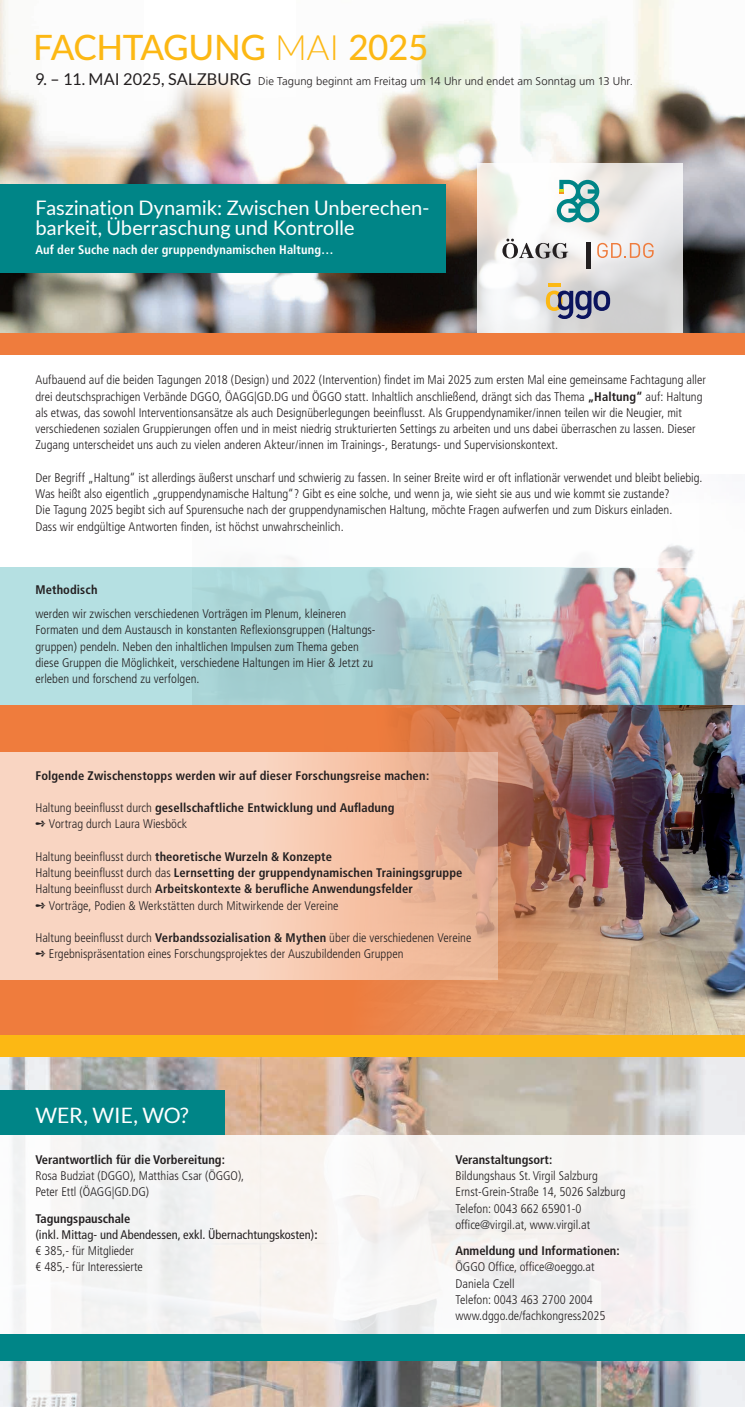
<style>
.page{position:relative;width:745px;height:1407px;background:#fff}
.page>*{position:absolute;margin:0;border:0;box-sizing:border-box;transform-origin:0 0}
.t1{font:500 35px "Lato";letter-spacing:-.015em;color:#fcb814}
.t2{font:21.25px "Lato";letter-spacing:-.005em;color:#fff}
.t3{font:20px/20px "Lato";color:#fff}
.t4{font:300 condensed 12.5px/16.2px "Frutiger";color:#231f20}
.t5{font:700 condensed 12.5px "Frutiger";color:#231f20}
.t6{font:condensed 12.5px/16.2px "Frutiger";color:#231f20}
.t7{font:700 condensed 12.5px "Frutiger";letter-spacing:.01em;color:#fff}
.t8{font:300 11.25px "Frutiger";color:#231f20}
.s1{font-weight:300}
.s2{font-family:"Lato";font-weight:400;font-size:16.25px}
.s3{font-weight:700}
</style>
<div class="page">
<img style="left:0;top:1056px;width:744px;height:351px">
<img style="left:628px;top:567px;width:116px;height:138px">
<img style="left:0;top:0;width:744px;height:333px">
<div style="left:0;top:705px;width:744px;height:351px;background:#ef7c3d"></div>
<img style="left:377px;top:705px;width:367px;height:330px">
<div style="left:0;top:184px;width:445px;height:89px;background:#008587"></div>
<div style="left:0;top:1091px;width:224px;height:44px;background:#008587"></div>
<svg style="left:477px;top:163px;width:204px;height:170px"></svg>
<div style="left:0;top:333px;width:744px;height:21px;background:#ef7c3d"></div>
<div style="left:0;top:1035px;width:744px;height:21px;background:#fcb814"></div>
<div style="left:0;top:1135px;width:744px;height:224px;background:#f7f4f3"></div>
<div style="left:0;top:1334px;width:744px;height:27px;background:#008587"></div>
<svg style="left:0;top:752px;width:497px;height:228px;background:#f4c9b3"></svg>
<svg style="left:556px;top:180px;width:43px;height:42px"></svg>
<div style="left:144px;top:0;width:151px;height:110px;background:#fff"></div>
<hr style="left:547px;top:283px;width:13px;height:4px;background:#fcb814">
<svg style="left:545px;top:291px;width:64px;height:28px;background:#888696"></svg>
<svg style="left:0;top:567px;width:628px;height:138px;background:#b3d0d4"></svg>
<svg style="left:597px;top:243px;width:56px;height:15px"></svg>
<svg style="left:502px;top:239px;width:66px;height:19px"></svg>
<hr style="left:586px;top:243px;width:4px;height:26px;background:#231f20">
<h1 class="t1" style="left:33px;top:22px;width:396px">FACHTAGUNG <span class="s1">MAI</span> 2025</h1>
<p class="t8" style="left:35px;top:75px;width:599px"><span class="s2">9. – 11. MAI 2025, SALZBURG</span> Die Tagung beginnt am Freitag um 14 Uhr und endet am Sonntag um 13 Uhr.</p>
<h3 class="t3" style="left:35px;top:198px;width:395px">Faszination Dynamik: Zwischen Unberechen&shy;barkeit, Überraschung und Kontrolle</h3>
<p class="t7" style="left:35px;top:242px;width:299px">Auf der Suche nach der gruppendynamischen Haltung…</p>
<p class="t4" style="left:35px;top:372px;width:671px">Aufbauend auf die beiden Tagungen 2018 (Design) und 2022 (Intervention) findet im Mai 2025 zum ersten Mal eine gemeinsame Fachtagung aller drei deutschsprachigen Verbände DGGO, ÖAGG|GD.DG und ÖGGO statt. Inhaltlich anschließend, drängt sich das Thema <span class="s3">„Haltung“</span> auf: Haltung als etwas, das sowohl Interventionsansätze als auch Designüberlegungen beeinflusst. Als Gruppendynamiker/innen teilen wir die Neugier, mit verschiedenen sozialen Gruppierungen offen und in meist niedrig strukturierten Settings zu arbeiten und uns dabei überraschen zu lassen. Dieser Zugang unterscheidet uns auch zu vielen anderen Akteur/innen im Trainings-, Beratungs- und Supervisionskontext.</p>
<p class="t4" style="left:35px;top:470px;width:668px">Der Begriff „Haltung“ ist allerdings äußerst unscharf und schwierig zu fassen. In seiner Breite wird er oft inflationär verwendet und bleibt beliebig.<br>Was heißt also eigentlich „gruppendynamische Haltung“? Gibt es eine solche, und wenn ja, wie sieht sie aus und wie kommt sie zustande?<br>Die Tagung 2025 begibt sich auf Spurensuche nach der gruppendynamischen Haltung, möchte Fragen aufwerfen und zum Diskurs einladen.<br>Dass wir endgültige Antworten finden, ist höchst unwahrscheinlich.</p>
<p class="t5" style="left:35px;top:582px;width:63px">Methodisch</p>
<p class="t4" style="left:35px;top:606px;width:341px">werden wir zwischen verschiedenen Vorträgen im Plenum, kleineren Formaten und dem Austausch in konstanten Reflexionsgruppen (Haltungs&shy;gruppen) pendeln. Neben den inhaltlichen Impulsen zum Thema geben diese Gruppen die Möglichkeit, verschiedene Haltungen im Hier &amp; Jetzt zu erleben und forschend zu verfolgen.</p>
<p class="t5" style="left:35px;top:768px;width:395px">Folgende Zwischenstopps werden wir auf dieser Forschungsreise machen:</p>
<p class="t4" style="left:35px;top:800px;width:360px">Haltung beeinflusst durch <span class="s3">gesellschaftliche Entwicklung und Aufladung </span>➺ Vortrag durch Laura Wiesböck</p>
<p class="t4" style="left:35px;top:848px;width:428px">Haltung beeinflusst durch <span class="s3">theoretische Wurzeln &amp; Konzepte<br></span>Haltung beeinflusst durch das <span class="s3">Lernsetting der gruppendynamischen Trainingsgruppe </span>Haltung beeinflusst durch <span class="s3">Arbeitskontexte &amp; berufliche Anwendungsfelder<br></span>➺ Vorträge, Podien &amp; Werkstätten durch Mitwirkende der Vereine</p>
<p class="t4" style="left:35px;top:930px;width:437px">Haltung beeinflusst durch <span class="s3">Verbandssozialisation &amp; Mythen</span> über die verschiedenen Vereine ➺ Ergebnispräsentation eines Forschungsprojektes der Auszubildenden Gruppen</p>
<h2 class="t2" style="left:35px;top:1103px;width:155px">WER, WIE, WO?</h2>
<p class="t5" style="left:35px;top:1152px;width:191px">Verantwortlich für die Vorbereitung:</p>
<p class="t4" style="left:35px;top:1168px;width:210px">Rosa Budziat (DGGO), Matthias Csar (ÖGGO),<br>Peter Ettl (ÖAGG|GD.DG)</p>
<p class="t6" style="left:35px;top:1210px;width:283px"><span class="s3">Tagungspauschale<br></span>(inkl. Mittag- und Abendessen, exkl. Übernachtungskosten)<span class="s3">: </span><span class="s1">€ 385,- für Mitglieder<br>€ 485,- für Interessierte</span></p>
<p class="t5" style="left:455px;top:1152px;width:98px">Veranstaltungsort:</p>
<p class="t4" style="left:455px;top:1168px;width:171px">Bildungshaus St. Virgil Salzburg Ernst-Grein-Straße 14, 5026 Salzburg Telefon: 0043 662 65901-0 office@virgil.at, www.virgil.at</p>
<p class="t5" style="left:455px;top:1243px;width:165px">Anmeldung und Informationen:</p>
<p class="t4" style="left:455px;top:1259px;width:151px">ÖGGO Office, office@oeggo.at<br>Daniela Czell<br>Telefon: 0043 463 2700 2004 www.dggo.de/fachkongress2025</p>
</div>
